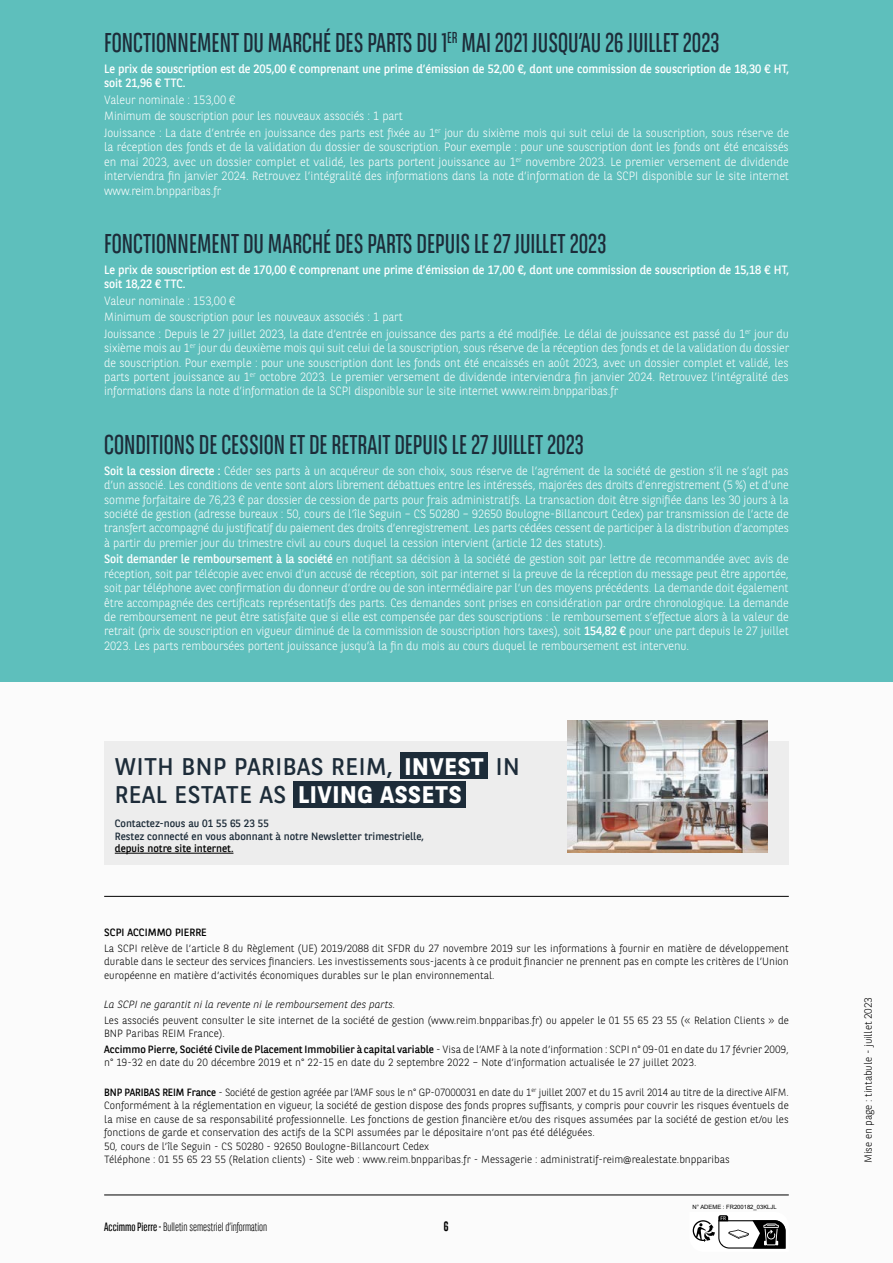
<style>
.page{position:relative;width:893px;height:1263px;background:#fbfbfb}
.page>*{position:absolute;margin:0;border:0;box-sizing:border-box;transform-origin:0 0}
.TITRE{font:27px "BNPP Sans Condensed";color:#1d2c39}
.t1{font:24px "BNPP Sans";letter-spacing:.025em;color:#1d2c39}
.t2{font:700 24px "BNPP Sans";letter-spacing:.025em;color:#fff}
.t3{font:700 13.5px "BNPP Sans Condensed";color:#000}
.TXT_COURANT{font:300 12px/14.4px "BNPP Sans";letter-spacing:-.01em;color:#fff;text-align:justify}
.TXT_COURANT-2{font:12px/14.4px "BNPP Sans";letter-spacing:-.01em;color:#fff}
.t4{font:300 12px "BNPP Sans Condensed";color:#000}
.t5{font:300 10.5px/13.5px "BNPP Sans";color:#000}
.t6{font:300 10.5px "BNPP Sans";color:#000;scale:.96 1}
.t7{font:10.5px "BNPP Sans";color:#1d2c39}
.t8{font:italic 300 10.5px "BNPP Sans";color:#000}
.t9{font:10.5px "BNPP Sans";color:#000}
.t10{font:5.85px "Arial";color:#000}
.t11{font:700 5.4px "Flama Condensed";color:#fff}
.s1{font-weight:400}
</style>
<div class="page">
<hr style="left:104px;top:1194px;width:685px;height:1px;background:#000">
<hr style="left:104px;top:896px;width:685px;height:1px;background:#000">
<div style="left:104px;top:741px;width:685px;height:124px;background:#ededed"></div>
<div style="left:400px;top:752px;width:88px;height:27px;background:#1d2c39"></div>
<div style="left:294px;top:781px;width:172px;height:26px;background:#1d2c39"></div>
<hr style="left:115px;top:853px;width:118px;height:1px;background:#000">
<img style="left:568px;top:720px;width:199px;height:132px">
<svg style="left:692px;top:1215px;width:94px;height:34px"></svg>
<div style="left:0;top:0;width:893px;height:682px;background:#5ebfbc"></div>
<p class="TITRE" style="left:104px;top:26px;width:617px">FONCTIONNEMENT DU MARCHÉ DES PARTS DU 1<sup>ER</sup> MAI 2021 JUSQU’AU 26 JUILLET 2023</p>
<p class="TXT_COURANT-2" style="left:104px;top:61px;width:686px">Le prix de souscription est de 205,00 € comprenant une prime d’émission de 52,00 €, dont une commission de souscription de 18,30 € HT, soit 21,96 € TTC.</p>
<p class="TXT_COURANT" style="left:104px;top:92px;width:133px">Valeur nominale : 153,00 €</p>
<p class="TXT_COURANT" style="left:104px;top:108px;width:300px">Minimum de souscription pour les nouveaux associés : 1 part</p>
<p class="TXT_COURANT" style="left:104px;top:125px;width:686px">Jouissance : La date d’entrée en jouissance des parts est fixée au 1<sup>er</sup> jour du sixième mois qui suit celui de la souscription, sous réserve de la réception des fonds et de la validation du dossier de souscription. Pour exemple : pour une souscription dont les fonds ont été encaissés en mai 2023, avec un dossier complet et validé, les parts portent jouissance au 1<sup>er</sup> novembre 2023. Le premier versement de dividende interviendra fin janvier 2024. Retrouvez l’intégralité des informations dans la note d’information de la SCPI disponible sur le site internet www.reim.bnpparibas.fr</p>
<p class="TITRE" style="left:104px;top:227px;width:504px">FONCTIONNEMENT DU MARCHÉ DES PARTS DEPUIS LE 27 JUILLET 2023</p>
<p class="TXT_COURANT-2" style="left:104px;top:262px;width:686px">Le prix de souscription est de 170,00 € comprenant une prime d’émission de 17,00 €, dont une commission de souscription de 15,18 € HT, soit 18,22 € TTC.</p>
<p class="TXT_COURANT" style="left:104px;top:293px;width:133px">Valeur nominale : 153,00 €</p>
<p class="TXT_COURANT" style="left:104px;top:309px;width:300px">Minimum de souscription pour les nouveaux associés : 1 part</p>
<p class="TXT_COURANT" style="left:104px;top:326px;width:687px">Jouissance : Depuis le 27 juillet 2023, la date d’entrée en jouissance des parts a été modifiée. Le délai de jouissance est passé du 1<sup>er</sup> jour du sixième mois au 1<sup>er</sup> jour du deuxième mois qui suit celui de la souscription, sous réserve de la réception des fonds et de la validation du dossier de souscription. Pour exemple : pour une souscription dont les fonds ont été encaissés en août 2023, avec un dossier complet et validé, les parts portent jouissance au 1<sup>er</sup> octobre 2023. Le premier versement de dividende interviendra fin janvier 2024. Retrouvez l’intégralité des informations dans la note d’information de la SCPI disponible sur le site internet www.reim.bnpparibas.fr</p>
<p class="TITRE" style="left:104px;top:428px;width:481px">CONDITIONS DE CESSION ET DE RETRAIT DEPUIS LE 27 JUILLET 2023</p>
<p class="TXT_COURANT" style="left:104px;top:463px;width:686px"><span class="s1">Soit la cession directe :</span> Céder ses parts à un acquéreur de son choix, sous réserve de l’agrément de la société de gestion s’il ne s’agit pas d’un associé. Les conditions de vente sont alors librement débattues entre les intéressés, majorées des droits d’enregistrement (5 %) et d’une somme forfaitaire de 76,23 € par dossier de cession de parts pour frais administratifs. La transaction doit être signifiée dans les 30 jours à la société de gestion (adresse bureaux : 50, cours de l’île Seguin – CS 50280 – 92650 Boulogne-Billancourt Cedex) par transmission de l’acte de transfert accompagné du justificatif du paiement des droits d’enregistrement. Les parts cédées cessent de participer à la distribution d’acomptes à partir du premier jour du trimestre civil au cours duquel la cession intervient (article 12 des statuts).</p>
<p class="TXT_COURANT" style="left:104px;top:551px;width:686px"><span class="s1">Soit demander le remboursement à la société</span> en notifiant sa décision à la société de gestion soit par lettre de recommandée avec avis de réception, soit par télécopie avec envoi d’un accusé de réception, soit par internet si la preuve de la réception du message peut être apportée, soit par téléphone avec confirmation du donneur d’ordre ou de son intermédiaire par l’un des moyens précédents. La demande doit également être accompagnée des certificats représentatifs des parts. Ces demandes sont prises en considération par ordre chronologique. La demande de remboursement ne peut être satisfaite que si elle est compensée par des souscriptions : le remboursement s’effectue alors à la valeur de retrait (prix de souscription en vigueur diminué de la commission de souscription hors taxes), soit <span class="s1">154,82 €</span> pour une part depuis le 27 juillet 2023. Les parts remboursées portent jouissance jusqu’à la fin du mois au cours duquel le remboursement est intervenu.</p>
<p class="t1" style="left:115px;top:750px;width:279px">WITH BNP PARIBAS REIM,</p>
<p class="t2" style="left:405px;top:750px;width:81px">INVEST</p>
<p class="t1" style="left:496px;top:750px;width:25px">IN</p>
<p class="t1" style="left:115px;top:778px;width:173px">REAL ESTATE AS</p>
<p class="t2" style="left:298px;top:778px;width:165px">LIVING ASSETS</p>
<p class="t7" style="left:115px;top:816px;width:156px">Contactez-nous au 01 55 65 23 55</p>
<p class="t7" style="left:115px;top:829px;width:311px">Restez connecté en vous abonnant à notre Newsletter trimestrielle,</p>
<p class="t9" style="left:115px;top:841px;width:120px">depuis notre site internet.</p>
<p class="t9" style="left:104px;top:925px;width:104px">SCPI ACCIMMO PIERRE</p>
<p class="t5" style="left:104px;top:941px;width:686px;text-align:justify">La SCPI relève de l’article 8 du Règlement (UE) 2019/2088 dit SFDR du 27 novembre 2019 sur les informations à fournir en matière de développement durable dans le secteur des services financiers. Les investissements sous-jacents à ce produit financier ne prennent pas en compte les critères de l’Union européenne en matière d’activités économiques durables sur le plan environnemental.</p>
<p class="t8" style="left:104px;top:997px;width:293px">La SCPI ne garantit ni la revente ni le remboursement des parts.</p>
<p class="t5" style="left:104px;top:1013px;width:686px">Les associés peuvent consulter le site internet de la société de gestion (www.reim.bnpparibas.fr) ou appeler le 01 55 65 23 55 (« Relation Clients » de<br>BNP Paribas REIM France).</p>
<p class="t5" style="left:104px;top:1042px;width:686px"><span class="s1">Accimmo Pierre, Société Civile de Placement Immobilier à capital variable</span> - Visa de l’AMF à la note d’information : SCPI n° 09-01 en date du 17 février 2009, n° 19-32 en date du 20 décembre 2019 et n° 22-15 en date du 2 septembre 2022 – Note d’information actualisée le 27 juillet 2023.</p>
<p class="t6" style="left:104px;top:1085px;width:715px"><span class="s1">BNP PARIBAS REIM France</span> - Société de gestion agréée par l’AMF sous le n° GP-07000031 en date du 1<sup>er</sup> juillet 2007 et du 15 avril 2014 au titre de la directive AIFM.</p>
<p class="t5" style="left:104px;top:1098px;width:686px;text-align:justify">Conformément à la réglementation en vigueur, la société de gestion dispose des fonds propres suffisants, y compris pour couvrir les risques éventuels de la mise en cause de sa responsabilité professionnelle. Les fonctions de gestion financière et/ou des risques assumées par la société de gestion et/ou les fonctions de garde et conservation des actifs de la SCPI assumées par le dépositaire n’ont pas été déléguées.</p>
<p class="t5" style="left:104px;top:1139px;width:327px">50, cours de l’île Seguin - CS 50280 - 92650 Boulogne-Billancourt Cedex</p>
<p class="t5" style="left:104px;top:1152px;width:627px">Téléphone : 01 55 65 23 55 (Relation clients) - Site web : www.reim.bnpparibas.fr - Messagerie : administratif-reim@realestate.bnpparibas</p>
<p class="t4" style="left:104px;top:1219px;width:165px"><span class="s1">Accimmo Pierre -</span> Bulletin semestriel d’information</p>
<p class="t3" style="left:444px;top:1218px;width:6px">6</p>
<p class="t10" style="left:692px;top:1203px;width:86px">N° ADEME : FR200182_03KLJL</p>
<p class="t11" style="left:720px;top:1215px;width:7px">FR</p>
<p class="t5" style="left:861px;top:1163px;width:167px;rotate:-90deg">Mise en page : tintabule - juillet 2023</p>
</div>
